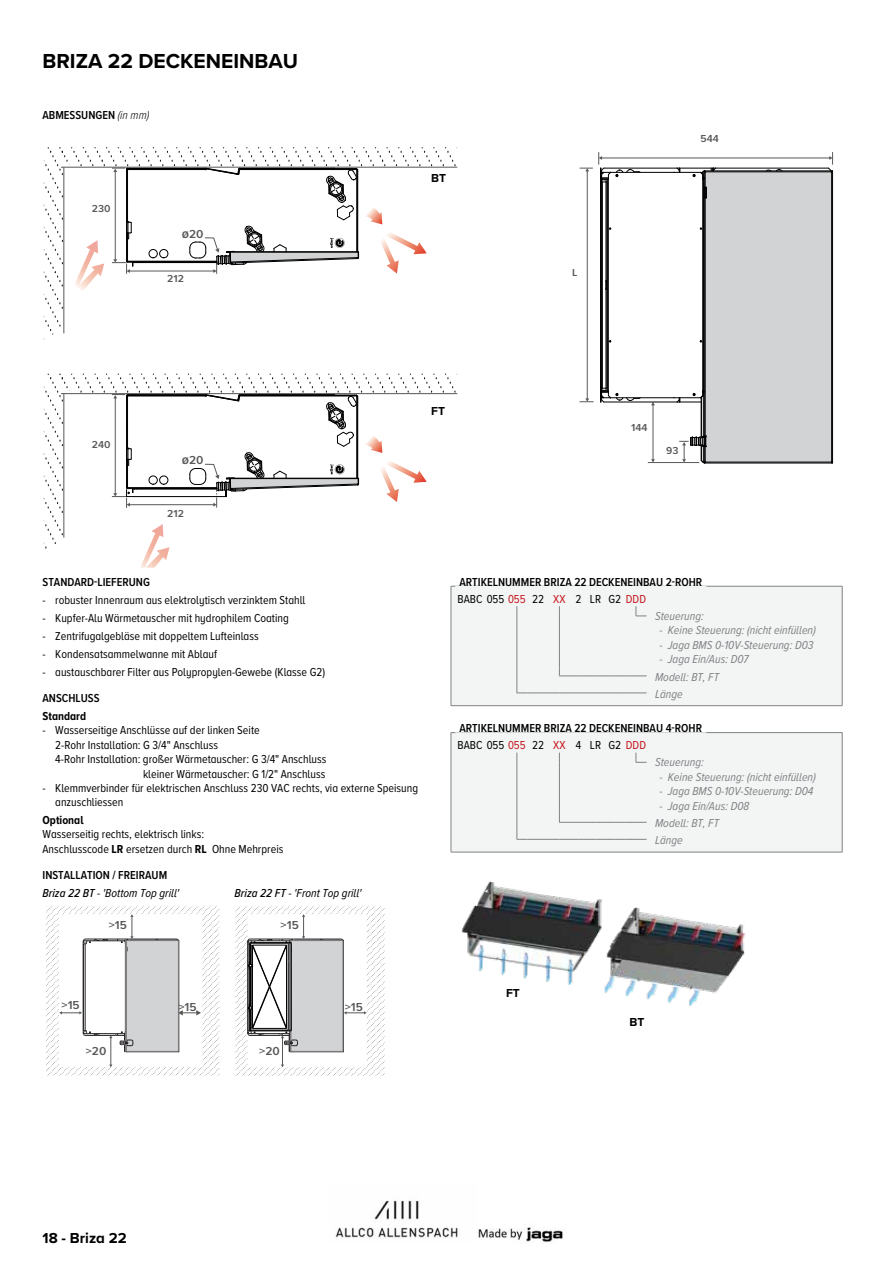
<style>
.page{position:relative;width:893px;height:1263px;background:#fff}
.page>*{position:absolute;margin:0;border:0;box-sizing:border-box;transform-origin:0 0}
.t1{font:700 21px "Proxima Nova";color:#000}
.t2{font:700 15px "Proxima Nova";color:#000}
.t3{font:12px/14.4px "Proxima Nova Cond";color:#000}
.t4{font:italic 12px/17.2px "Proxima Nova Cond";color:#808285}
.t5{font:600 12px "Proxima Nova Cond";color:#000}
.t6{font:italic 12px "Proxima Nova Cond";color:#000}
.t7{font:600 12px "Proxima Nova Cond";color:#58595b;scale:1.16 1}
.t8{font:700 12px "Proxima Nova Cond";color:#000}
.t9{font:700 12px "Proxima Nova";color:#000}
.t10{font:600 10.5px "Proxima Nova Cond";color:#58595b;scale:1.16 1}
.s1{font-weight:300;font-style:italic}
.s2{font-weight:700}
.s3{font-weight:500}
.s4{color:#c4161c}
.s5{font-style:normal}
</style>
<div class="page">
<svg style="left:46px;top:906px;width:174px;height:169px"></svg>
<svg style="left:235px;top:906px;width:150px;height:170px"></svg>
<hr style="left:587px;top:171px;width:1px;height:228px;background:#58595b">
<svg style="left:580px;top:398px;width:14px;height:4px"></svg>
<hr style="left:648px;top:462px;width:51px;height:1px;background:#58595b">
<hr style="left:653px;top:405px;width:1px;height:55px;background:#58595b">
<hr style="left:601px;top:158px;width:229px;height:1px;background:#58595b">
<hr style="left:602px;top:182px;width:1px;height:206px;background:#000">
<hr style="left:606px;top:182px;width:1px;height:99px;background:#000">
<hr style="left:606px;top:289px;width:1px;height:99px;background:#000">
<hr style="left:607px;top:179px;width:1px;height:212px;background:#000">
<hr style="left:608px;top:179px;width:1px;height:212px;background:#000">
<hr style="left:604px;top:402px;width:73px;height:1px;background:#000">
<svg style="left:606px;top:280px;width:2px;height:10px"></svg>
<hr style="left:600px;top:179px;width:1px;height:212px;background:#000">
<hr style="left:601px;top:183px;width:1px;height:204px;background:#000">
<hr style="left:610px;top:397px;width:90px;height:1px;background:#000">
<svg style="left:600px;top:387px;width:41px;height:16px"></svg>
<hr style="left:610px;top:172px;width:90px;height:1px;background:#000">
<hr style="left:604px;top:168px;width:73px;height:1px;background:#000">
<svg style="left:580px;top:152px;width:61px;height:32px"></svg>
<svg style="left:673px;top:152px;width:160px;height:312px"></svg>
<svg style="left:44px;top:147px;width:414px;height:193px"></svg>
<svg style="left:44px;top:374px;width:414px;height:194px"></svg>
<div style="left:451px;top:586px;width:391px;height:120px;background:#f3f4f4"></div>
<hr style="left:451px;top:586px;width:391px;height:1px;background:#808285">
<hr style="left:451px;top:586px;width:1px;height:119px;background:#808285">
<hr style="left:842px;top:586px;width:1px;height:119px;background:#808285">
<hr style="left:451px;top:705px;width:391px;height:1px;background:#808285">
<hr style="left:455px;top:586px;width:251px;height:4px;background:#f3f4f4">
<hr style="left:517px;top:616px;width:1px;height:51px;background:#808285">
<hr style="left:559px;top:616px;width:1px;height:51px;background:#808285">
<svg style="left:517px;top:667px;width:130px;height:27px"></svg>
<svg style="left:636px;top:606px;width:11px;height:11px"></svg>
<div style="left:451px;top:733px;width:391px;height:119px;background:#f3f4f4"></div>
<hr style="left:451px;top:732px;width:391px;height:1px;background:#808285">
<hr style="left:451px;top:733px;width:1px;height:119px;background:#808285">
<hr style="left:842px;top:733px;width:1px;height:119px;background:#808285">
<hr style="left:451px;top:852px;width:391px;height:1px;background:#808285">
<div style="left:455px;top:732px;width:251px;height:5px;background:#f3f4f4"></div>
<hr style="left:517px;top:762px;width:1px;height:52px;background:#808285">
<hr style="left:559px;top:762px;width:1px;height:52px;background:#808285">
<svg style="left:517px;top:814px;width:130px;height:26px"></svg>
<svg style="left:636px;top:753px;width:11px;height:10px"></svg>
<img style="left:462px;top:881px;width:284px;height:126px">
<img style="left:335px;top:1200px;width:228px;height:42px">
<h1 class="t1" style="left:43px;top:45px;width:257px">BRIZA 22 DECKENEINBAU</h1>
<p class="t5" style="left:43px;top:106px;width:108px">ABMESSUNGEN <span class="s1">(in mm)</span></p>
<p class="t10" style="left:92px;top:200px;width:18px">230</p>
<p class="t7" style="left:182px;top:225px;width:20px">020</p>
<p class="t10" style="left:167px;top:271px;width:16px">212</p>
<p class="t9" style="left:431px;top:169px;width:16px">BT</p>
<p class="t10" style="left:572px;top:265px;width:6px">L</p>
<p class="t10" style="left:700px;top:131px;width:17px">544</p>
<p class="t10" style="left:92px;top:437px;width:18px">240</p>
<p class="t7" style="left:182px;top:451px;width:20px">020</p>
<p class="t10" style="left:167px;top:506px;width:16px">212</p>
<p class="t9" style="left:431px;top:402px;width:15px">FT</p>
<p class="t10" style="left:631px;top:419px;width:16px">144</p>
<p class="t10" style="left:666px;top:443px;width:12px">93</p>
<p class="t5" style="left:43px;top:573px;width:109px">STANDARD-LIEFERUNG</p>
<p class="t3" style="left:43px;top:592px;width:264px">- robuster Innenraum aus elektrolytisch verzinktem Stahll</p>
<p class="t3" style="left:43px;top:610px;width:248px">- Kupfer-Alu Wärmetauscher mit hydrophilem Coating</p>
<p class="t3" style="left:43px;top:628px;width:218px">- Zentrifugalgebläse mit doppeltem Lufteinlass</p>
<p class="t3" style="left:43px;top:646px;width:176px">- Kondensatsammelwanne mit Ablauf</p>
<p class="t3" style="left:43px;top:664px;width:284px">- austauschbarer Filter aus Polypropylen-Gewebe (Klasse G2)</p>
<p class="t5" style="left:43px;top:690px;width:59px">ANSCHLUSS</p>
<p class="t8" style="left:43px;top:708px;width:45px">Standard</p>
<p class="t3" style="left:43px;top:723px;width:219px">- Wasserseitige Anschlüsse auf der linken Seite</p>
<p class="t3" style="left:55px;top:737px;width:164px">2-Rohr Installation: G 3/4" Anschluss</p>
<p class="t3" style="left:55px;top:751px;width:273px">4-Rohr Installation: großer Wärmetauscher: G 3/4" Anschluss</p>
<p class="t3" style="left:143px;top:766px;width:184px">kleiner Wärmetauscher: G 1/2" Anschluss</p>
<p class="t3" style="left:55px;top:780px;width:364px;text-indent:-13px">- Klemmverbinder für elektrischen Anschluss 230 VAC rechts, via externe Speisung anzuschliessen</p>
<p class="t8" style="left:43px;top:812px;width:42px">Optional</p>
<p class="t3" style="left:43px;top:827px;width:242px">Wasserseitig rechts, elektrisch links:<br>Anschlusscode <span class="s2">LR</span> ersetzen durch <span class="s2">RL</span> Ohne Mehrpreis</p>
<p class="t5" style="left:43px;top:866px;width:126px">INSTALLATION / FREIRAUM</p>
<p class="t6" style="left:43px;top:884px;width:138px"><span class="s3">Briza 22 BT</span> - 'Bottom Top grill'</p>
<p class="t6" style="left:235px;top:884px;width:129px"><span class="s3">Briza 22 FT</span> - 'Front Top grill'</p>
<p class="t7" style="left:109px;top:916px;width:17px">&gt;15</p>
<p class="t7" style="left:281px;top:916px;width:17px">&gt;15</p>
<p class="t7" style="left:62px;top:996px;width:17px">&gt;15</p>
<p class="t7" style="left:178px;top:998px;width:17px">&gt;15</p>
<p class="t7" style="left:345px;top:998px;width:17px">&gt;15</p>
<p class="t7" style="left:259px;top:1042px;width:19px">&gt;20</p>
<p class="t7" style="left:86px;top:1042px;width:19px">&gt;20</p>
<p class="t5" style="left:459px;top:573px;width:244px">ARTIKELNUMMER BRIZA 22 DECKENEINBAU 2-ROHR</p>
<p class="t3" style="left:458px;top:591px;width:190px">BABC 055 <span class="s4">055</span> 22 <span class="s4">XX</span> 2 LR G2 <span class="s4">DDD</span></p>
<p class="t4" style="left:655px;top:607px;width:50px">Steuerung:</p>
<p class="t4" style="left:659px;top:621px;width:158px"><span class="s5">-</span> Keine Steuerung: (nicht einfüllen)</p>
<p class="t4" style="left:659px;top:636px;width:156px"><span class="s5">-</span> Jaga BMS 0-10V-Steuerung: D03</p>
<p class="t4" style="left:655px;top:650px;width:95px;text-indent:4px"><span class="s5">-</span> Jaga Ein/Aus: D07<br>Modell: BT, FT<br>Länge</p>
<p class="t5" style="left:459px;top:719px;width:244px">ARTIKELNUMMER BRIZA 22 DECKENEINBAU 4-ROHR</p>
<p class="t3" style="left:458px;top:738px;width:190px">BABC 055 <span class="s4">055</span> 22 <span class="s4">XX</span> 4 LR G2 <span class="s4">DDD</span></p>
<p class="t4" style="left:655px;top:753px;width:50px">Steuerung:</p>
<p class="t4" style="left:659px;top:768px;width:158px"><span class="s5">-</span> Keine Steuerung: (nicht einfüllen)</p>
<p class="t4" style="left:659px;top:782px;width:156px"><span class="s5">-</span> Jaga BMS 0-10V-Steuerung: D04</p>
<p class="t4" style="left:655px;top:796px;width:96px;text-indent:4px"><span class="s5">-</span> Jaga Ein/Aus: D08<br>Modell: BT, FT<br>Länge</p>
<p class="t9" style="left:506px;top:984px;width:15px">FT</p>
<p class="t9" style="left:629px;top:1013px;width:16px">BT</p>
<p class="t2" style="left:43px;top:1227px;width:86px">18 - Briza 22</p>
</div>
